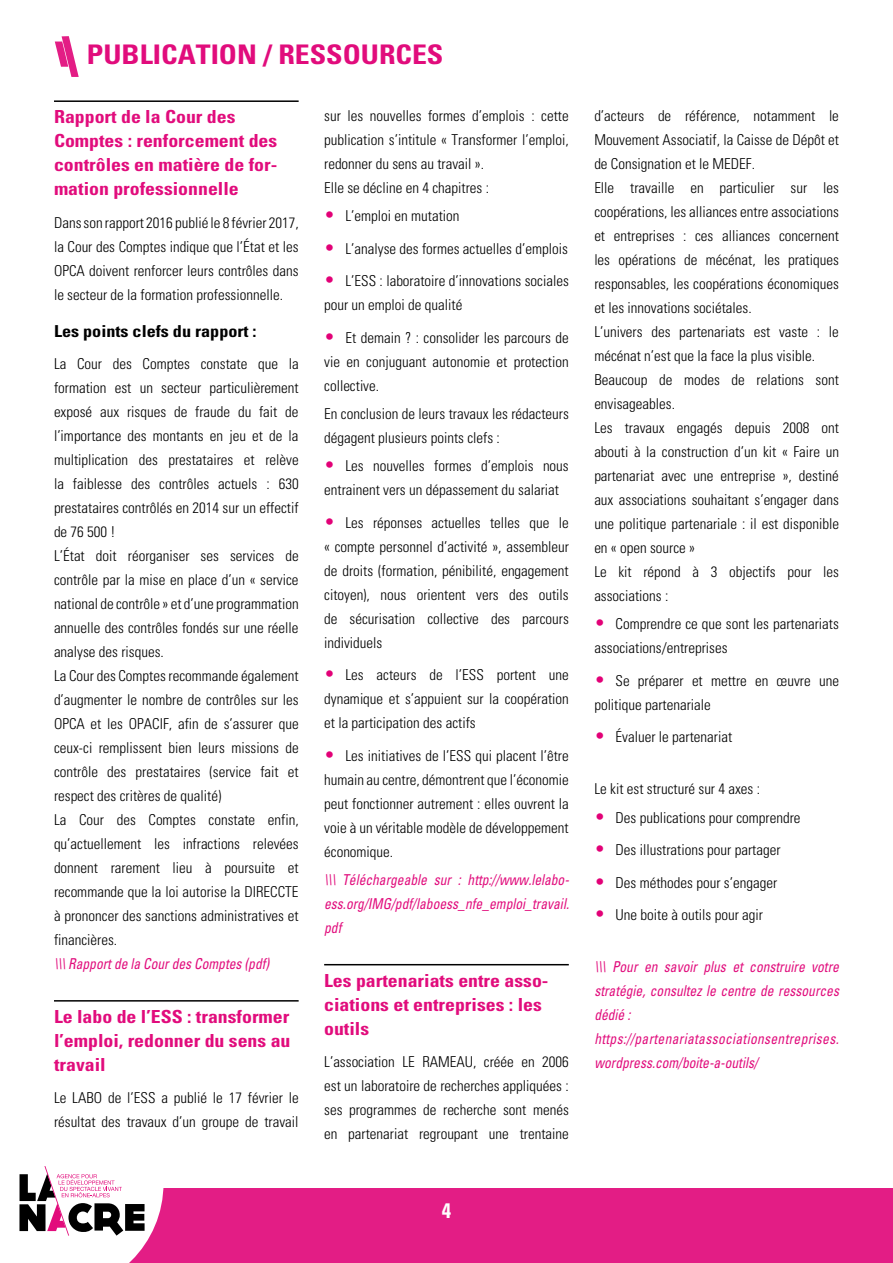
<style>
.page{position:relative;width:893px;height:1263px;background:#fff}
.page>*{position:absolute;margin:0;border:0;box-sizing:border-box;transform-origin:0 0}
.t1{font:700 condensed 27px "Univers";color:#e10c7c;scale:1.1 1}
.t2{font:700 condensed 21px "Univers";color:#fff}
.t3{font:700 condensed 18px/24px "Univers";color:#e10c7c;scale:1.1 1}
.t4{font:700 condensed 16.5px "Univers";color:#000;scale:1.1 1}
.t5{font:300 condensed 15px/24px "Univers";color:#000}
.t6{font:italic condensed 15px/24px "Univers";color:#e10c7c;text-align:justify;scale:.9 1}
.s1{font-size:18px;color:#e20177}
</style>
<div class="page">
<div style="left:0;top:1188px;width:893px;height:75px;background:#e31d85"></div>
<svg style="left:0;top:1166px;width:163px;height:97px"></svg>
<hr style="left:54px;top:100px;width:245px;height:2px;background:#000">
<hr style="left:54px;top:1000px;width:245px;height:1px;background:#000">
<hr style="left:324px;top:964px;width:245px;height:1px;background:#000">
<svg style="left:55px;top:36px;width:24px;height:41px"></svg>
<h1 class="t1" style="left:87px;top:38px;width:62px">publica</h1>
<h1 class="t1" style="left:196px;top:38px;width:91px">tion / ressources</h1>
<p class="t3" style="left:54px;top:105px;width:204px">Rapport de la Cour des<br>Comptes : renforcement des contrôles en matière de for&shy;mation professionnelle</p>
<p class="t5" style="left:54px;top:210px;width:246px;text-align:justify">Dans son rapport 2016 publié le 8 février 2017, la Cour des Comptes indique que l’État et les OPCA doivent renforcer leurs contrôles dans le secteur de la formation professionnelle.</p>
<p class="t4" style="left:54px;top:320px;width:186px">Les points clefs du rapport :</p>
<p class="t5" style="left:54px;top:351px;width:246px">La Cour des Comptes constate que la formation est un secteur particulièrement exposé aux risques de fraude du fait de l’importance des montants en jeu et de la multiplication des prestataires et relève la faiblesse des contrôles actuels : 630 prestataires contrôlés en 2014 sur un effectif de 76 500 !<br>L’État doit réorganiser ses services de contrôle par la mise en place d’un « service national de contrôle » et d’une programmation annuelle des contrôles fondés sur une réelle analyse des risques.<br>La Cour des Comptes recommande également d’augmenter le nombre de contrôles sur les OPCA et les OPACIF, afin de s’assurer que ceux-ci remplissent bien leurs missions de contrôle des prestataires (service fait et respect des critères de qualité)<br>La Cour des Comptes constate enfin, qu’actuellement les infractions relevées donnent rarement lieu à poursuite et recommande que la loi autorise la DIRECCTE à prononcer des sanctions administratives et financières.</p>
<p class="t6" style="left:54px;top:951px;width:241px">\\\ Rapport de la Cour des Comptes (pdf)</p>
<p class="t3" style="left:54px;top:1004px;width:216px;text-align:justify">Le labo de l’ESS : transformer l’emploi, redonner du sens au travail</p>
<p class="t5" style="left:54px;top:1086px;width:246px">Le LABO de l’ESS a publié le 17 février le résultat des travaux d’un groupe de travail</p>
<p class="t5" style="left:324px;top:103px;width:246px">sur les nouvelles formes d’emplois : cette publication s’intitule « Transformer l’emploi, redonner du sens au travail ».<br>Elle se décline en 4 chapitres :</p>
<p class="t5" style="left:324px;top:204px;width:137px"><span class="s1">•</span> L’emploi en mutation</p>
<p class="t5" style="left:324px;top:236px;width:245px"><span class="s1">•</span> L’analyse des formes actuelles d’emplois</p>
<p class="t5" style="left:324px;top:269px;width:246px"><span class="s1">•</span> L’ESS : laboratoire d’innovations sociales pour un emploi de qualité</p>
<p class="t5" style="left:324px;top:325px;width:246px;text-align:justify"><span class="s1">•</span> Et demain ? : consolider les parcours de vie en conjuguant autonomie et protection collective.</p>
<p class="t5" style="left:324px;top:401px;width:246px">En conclusion de leurs travaux les rédacteurs dégagent plusieurs points clefs :</p>
<p class="t5" style="left:324px;top:454px;width:246px"><span class="s1">•</span> Les nouvelles formes d’emplois nous entrainent vers un dépassement du salariat</p>
<p class="t5" style="left:324px;top:510px;width:246px;text-align:justify"><span class="s1">•</span> Les réponses actuelles telles que le « compte personnel d’activité », assembleur de droits (formation, pénibilité, engagement citoyen), nous orientent vers des outils de sécurisation collective des parcours individuels</p>
<p class="t5" style="left:324px;top:663px;width:246px;text-align:justify"><span class="s1">•</span> Les acteurs de l’ESS portent une dynamique et s’appuient sur la coopération et la participation des actifs</p>
<p class="t5" style="left:324px;top:743px;width:246px;text-align:justify"><span class="s1">•</span> Les initiatives de l’ESS qui placent l’être humain au centre, démontrent que l’économie peut fonctionner autrement : elles ouvrent la voie à un véritable modèle de développement économique.</p>
<p class="t6" style="left:324px;top:867px;width:274px">\\\ Téléchargeable sur : http://www.lelabo&shy;ess.org/IMG/pdf/laboess_nfe_emploi_travail. pdf</p>
<p class="t3" style="left:324px;top:968px;width:205px">Les partenariats entre asso&shy;ciations et entreprises : les outils</p>
<p class="t5" style="left:324px;top:1050px;width:246px;text-align:justify">L’association LE RAMEAU, créée en 2006 est un laboratoire de recherches appliquées : ses programmes de recherche sont menés en partenariat regroupant une trentaine</p>
<h2 class="t2" style="left:442px;top:1197px;width:11px">4</h2>
<p class="t5" style="left:594px;top:103px;width:246px">d’acteurs de référence, notamment le Mouvement Associatif, la Caisse de Dépôt et de Consignation et le MEDEF.<br>Elle travaille en particulier sur les coopérations, les alliances entre associations et entreprises : ces alliances concernent les opérations de mécénat, les pratiques responsables, les coopérations économiques et les innovations sociétales.<br>L’univers des partenariats est vaste : le mécénat n’est que la face la plus visible.<br>Beaucoup de modes de relations sont envisageables.<br>Les travaux engagés depuis 2008 ont abouti à la construction d’un kit « Faire un partenariat avec une entreprise », destiné aux associations souhaitant s’engager dans une politique partenariale : il est disponible en « open source »<br>Le kit répond à 3 objectifs pour les associations :</p>
<p class="t5" style="left:594px;top:612px;width:246px"><span class="s1">•</span> Comprendre ce que sont les partenariats associations/entreprises</p>
<p class="t5" style="left:594px;top:668px;width:246px"><span class="s1">•</span> Se préparer et mettre en œuvre une politique partenariale</p>
<p class="t5" style="left:594px;top:725px;width:139px"><span class="s1">•</span> Évaluer le partenariat</p>
<p class="t5" style="left:594px;top:777px;width:167px">Le kit est structuré sur 4 axes :</p>
<p class="t5" style="left:594px;top:805px;width:208px"><span class="s1">•</span> Des publications pour comprendre</p>
<p class="t5" style="left:594px;top:838px;width:188px"><span class="s1">•</span> Des illustrations pour partager</p>
<p class="t5" style="left:594px;top:870px;width:184px"><span class="s1">•</span> Des méthodes pour s’engager</p>
<p class="t5" style="left:594px;top:903px;width:170px"><span class="s1">•</span> Une boite à outils pour agir</p>
<p class="t6" style="left:594px;top:955px;width:273px;text-align:left">\\\ Pour en savoir plus et construire votre stratégie, consultez le centre de ressources dédié : https://partenariatassociationsentreprises. wordpress.com/boite-a-outils/</p>
</div>
